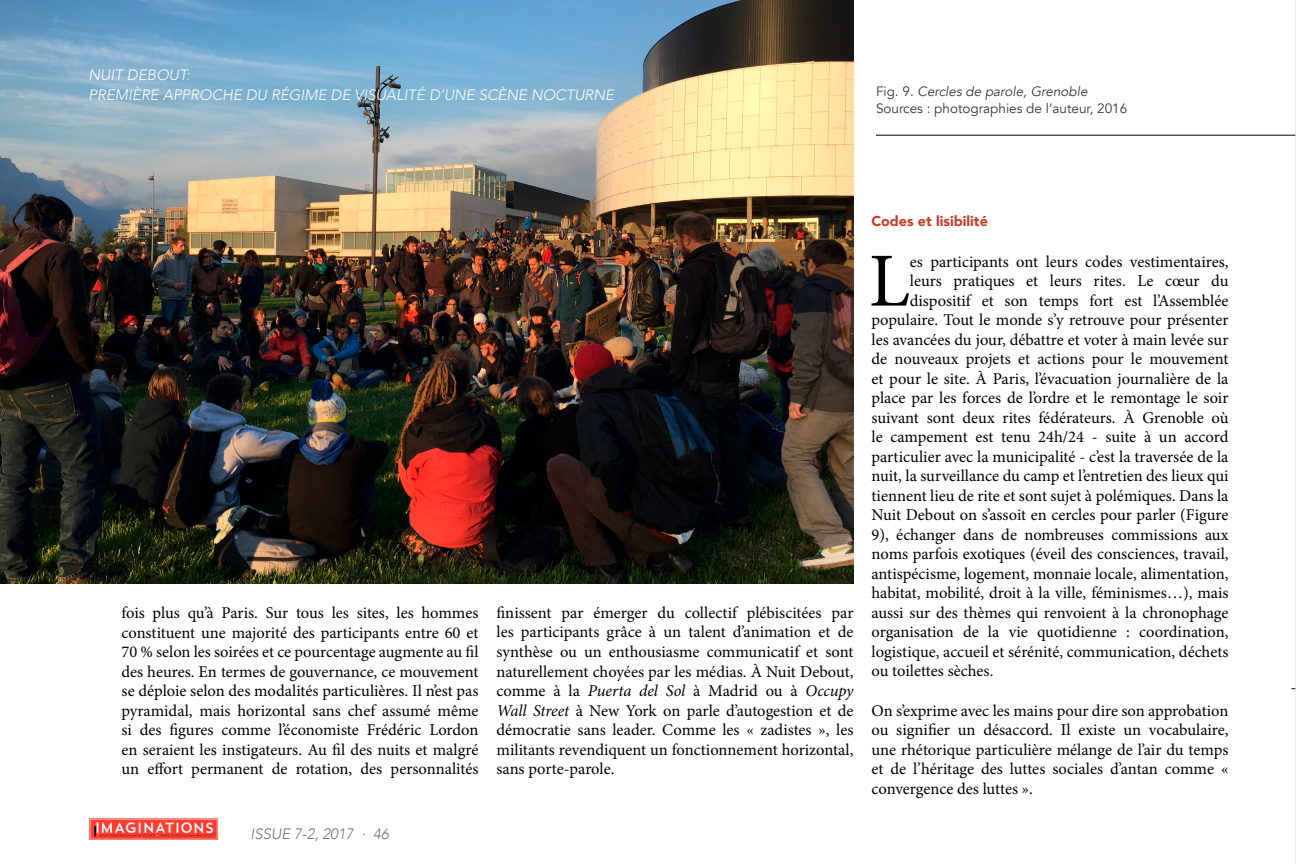
<style>
.page{position:relative;width:1296px;height:864px;background:#fff}
.page>*{position:absolute;margin:0;border:0;box-sizing:border-box;transform-origin:0 0}
.t1{font:76.5px "Minion Pro";color:#000}
.t2{font:16.5px/19.5px "Minion Pro";color:#000;text-align:justify}
.t3{font:italic 300 15px/19.5px "Avenir";color:#fff}
.t4{font:italic 300 15px "Avenir";color:#727273}
.t5{font:900 14.25px "Avenir";color:#c63e2b}
.t6{font:13.5px/17.2px "Avenir";color:#363636}
.s1{font-style:italic}
</style>
<div class="page">
<img style="left:89px;top:819px;width:128px;height:21px">
<img style="left:0;top:0;width:853px;height:584px">
<hr style="left:876px;top:135px;width:420px;height:1px;background:#000">
<hr style="left:1295px;top:0;width:1px;height:864px;background:#e4e4e4">
<p class="t3" style="left:89px;top:65px;width:527px">NUIT DEBOUT:<br>PREMIÈRE APPROCHE DU RÉGIME DE VISUALITÉ D’UNE SCÈNE NOCTURNE</p>
<p class="t6" style="left:876px;top:83px;width:253px">Fig. 9. <span class="s1">Cercles de parole, Grenoble<br></span>Sources : photographies de l’auteur, 2016</p>
<p class="t2" style="left:122px;top:603px;width:359px">fois plus qu’à Paris. Sur tous les sites, les hommes constituent une majorité des participants entre 60 et 70 % selon les soirées et ce pourcentage augmente au fil des heures. En termes de gouvernance, ce mouvement se déploie selon des modalités particulières. Il n’est pas pyramidal, mais horizontal sans chef assumé même si des figures comme l’économiste Frédéric Lordon en seraient les instigateurs. Au fil des nuits et malgré un effort permanent de rotation, des personnalités</p>
<p class="t4" style="left:250px;top:824px;width:140px">ISSUE 7-2, 2017 · 46</p>
<p class="t2" style="left:496px;top:603px;width:359px">finissent par émerger du collectif plébiscitées par les participants grâce à un talent d’animation et de synthèse ou un enthousiasme communicatif et sont naturellement choyées par les médias. À Nuit Debout, comme à la <span class="s1">Puerta del Sol</span> à Madrid ou à <span class="s1">Occupy Wall Street</span> à New York on parle d’autogestion et de démocratie sans leader. Comme les « zadistes », les militants revendiquent un fonctionnement horizontal, sans porte-parole.</p>
<p class="t5" style="left:872px;top:209px;width:118px">Codes et lisibilité</p>
<h1 class="t1" style="left:869px;top:230px;width:43px">L</h1>
<p class="t2" style="left:910px;top:252px;width:320px">es participants ont leurs codes vestimentaires,</p>
<p class="t2" style="left:910px;top:271px;width:320px">leurs pratiques et leurs rites. Le cœur du</p>
<p class="t2" style="left:910px;top:291px;width:320px">dispositif et son temps fort est l’Assemblée</p>
<p class="t2" style="left:872px;top:310px;width:358px">populaire. Tout le monde s’y retrouve pour présenter</p>
<p class="t2" style="left:872px;top:330px;width:359px">les avancées du jour, débattre et voter à main levée sur</p>
<p class="t2" style="left:872px;top:349px;width:358px">de nouveaux projets et actions pour le mouvement</p>
<p class="t2" style="left:872px;top:369px;width:359px">et pour le site. À Paris, l’évacuation journalière de la</p>
<p class="t2" style="left:872px;top:388px;width:359px">place par les forces de l’ordre et le remontage le soir</p>
<p class="t2" style="left:872px;top:408px;width:358px">suivant sont deux rites fédérateurs. À Grenoble où</p>
<p class="t2" style="left:872px;top:427px;width:358px">le campement est tenu 24h/24 - suite à un accord</p>
<p class="t2" style="left:872px;top:447px;width:359px">particulier avec la municipalité - c’est la traversée de la</p>
<p class="t2" style="left:872px;top:466px;width:359px">nuit, la surveillance du camp et l’entretien des lieux qui</p>
<p class="t2" style="left:872px;top:486px;width:359px">tiennent lieu de rite et sont sujet à polémiques. Dans la</p>
<p class="t2" style="left:872px;top:505px;width:359px">Nuit Debout on s’assoit en cercles pour parler (Figure</p>
<p class="t2" style="left:872px;top:525px;width:359px">9), échanger dans de nombreuses commissions aux</p>
<p class="t2" style="left:872px;top:544px;width:359px">noms parfois exotiques (éveil des consciences, travail,</p>
<p class="t2" style="left:872px;top:564px;width:358px">antispécisme, logement, monnaie locale, alimentation,</p>
<p class="t2" style="left:872px;top:583px;width:359px">habitat, mobilité, droit à la ville, féminismes…), mais</p>
<p class="t2" style="left:872px;top:603px;width:359px">aussi sur des thèmes qui renvoient à la chronophage</p>
<p class="t2" style="left:872px;top:622px;width:358px">organisation de la vie quotidienne : coordination,</p>
<p class="t2" style="left:872px;top:642px;width:358px">logistique, accueil et sérénité, communication, déchets</p>
<p class="t2" style="left:872px;top:661px;width:123px">ou toilettes sèches.</p>
<p class="t2" style="left:872px;top:701px;width:359px">On s’exprime avec les mains pour dire son approbation ou signifier un désaccord. Il existe un vocabulaire, une rhétorique particulière mélange de l’air du temps et de l’héritage des luttes sociales d’antan comme « convergence des luttes ».</p>
</div>
